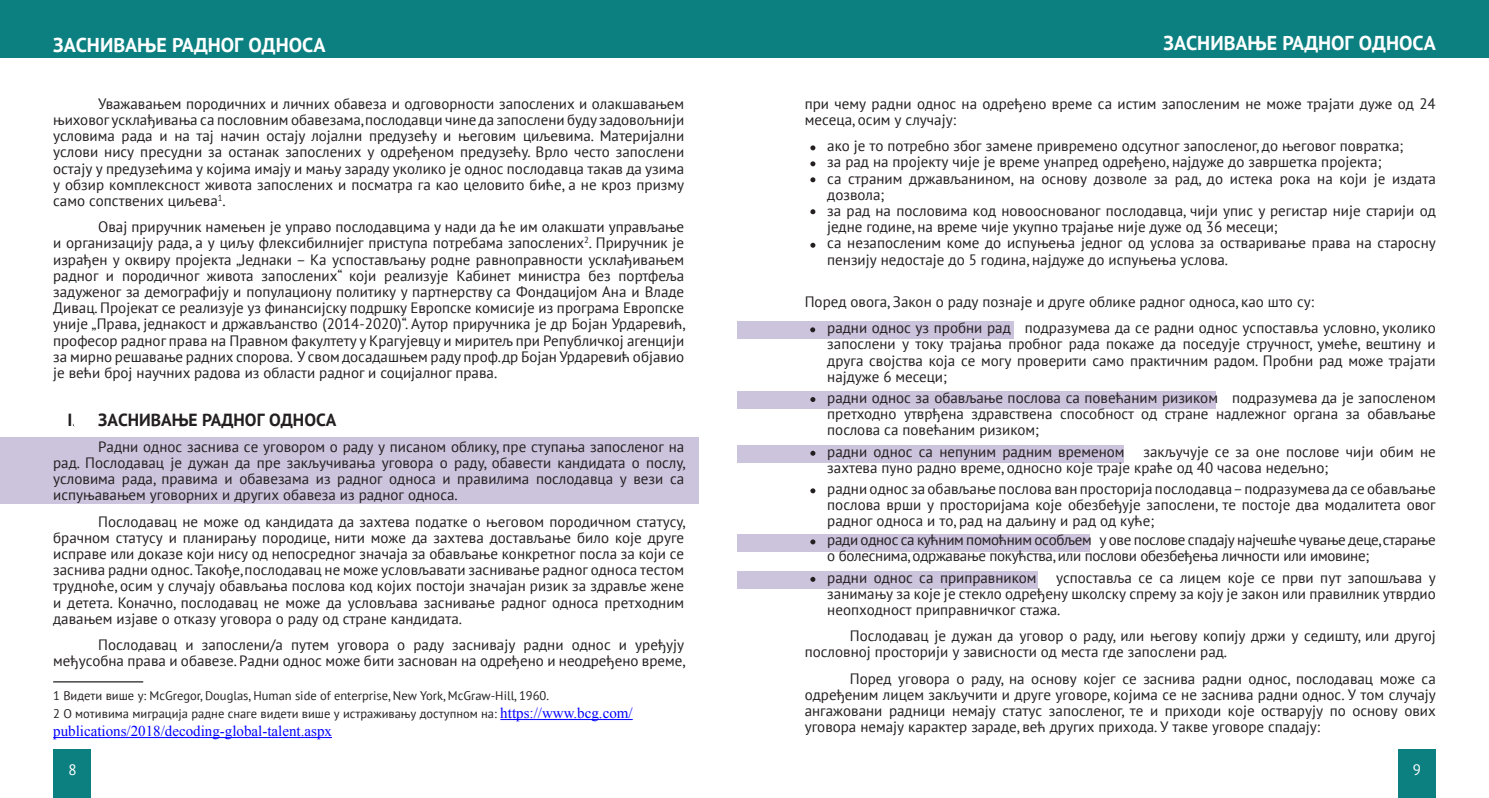
<style>
.page{position:relative;width:1489px;height:798px;background:#fff}
.page>*{position:absolute;margin:0;border:0;box-sizing:border-box;transform-origin:0 0}
.t1{font:700 20px "PT Sans";color:#fff}
.t2{font:700 17.5px "PT Sans";color:#231f20}
.t3{font:15px/16.1px "PT Sans";color:#231f20;text-align:justify}
.t4{font:15px/16.1px "PT Sans";letter-spacing:-.02em;color:#231f20}
.t5{font:15px "Times New Roman";color:#00f}
.t6{font:15px "PT Sans";color:#fff}
.t7{font:12.5px/18px "PT Sans";color:#231f20}
.s1{font-family:"Times New Roman";font-size:15px;color:#00f}
.s2{font-family:"Times New Roman"}
</style>
<div class="page">
<div style="left:0;top:0;width:744px;height:58px;background:#0c8081"></div>
<div style="left:744px;top:0;width:744px;height:58px;background:#0c8081"></div>
<div style="left:53px;top:748px;width:38px;height:49px;background:#0c8081"></div>
<div style="left:1397px;top:748px;width:38px;height:49px;background:#0c8081"></div>
<div style="left:0;top:437px;width:698px;height:67px;background:#ccc3dc"></div>
<hr style="left:53px;top:681px;width:90px;height:1px;background:#231f20">
<hr style="left:500px;top:719px;width:132px;height:1px;background:#00f">
<hr style="left:53px;top:737px;width:279px;height:1px;background:#00f">
<div style="left:737px;top:321px;width:276px;height:18px;background:#ccc3dc"></div>
<div style="left:737px;top:391px;width:478px;height:17px;background:#ccc3dc"></div>
<div style="left:737px;top:445px;width:386px;height:17px;background:#ccc3dc"></div>
<div style="left:737px;top:534px;width:352px;height:18px;background:#ccc3dc"></div>
<div style="left:737px;top:571px;width:300px;height:17px;background:#ccc3dc"></div>
<svg style="left:810px;top:145px;width:5px;height:5px"></svg>
<svg style="left:810px;top:161px;width:5px;height:5px"></svg>
<svg style="left:810px;top:177px;width:5px;height:5px"></svg>
<svg style="left:810px;top:327px;width:5px;height:5px"></svg>
<svg style="left:810px;top:397px;width:5px;height:5px"></svg>
<svg style="left:810px;top:450px;width:5px;height:5px"></svg>
<svg style="left:810px;top:488px;width:5px;height:5px"></svg>
<svg style="left:810px;top:539px;width:5px;height:5px"></svg>
<svg style="left:810px;top:576px;width:5px;height:5px"></svg>
<svg style="left:810px;top:209px;width:5px;height:5px"></svg>
<svg style="left:810px;top:243px;width:5px;height:4px"></svg>
<h1 class="t1" style="left:53px;top:32px;width:274px">ЗАСНИВАЊЕ РАДНОГ ОДНОСА</h1>
<p class="t3" style="left:53px;top:95px;width:632px;text-indent:45px">Уважавањем породичних и личних обавеза и одговорности запослених и олакшавањем њиховог усклађивања са пословним обавезама, послодавци чине да запослени буду задовољнији условима рада и на тај начин остају лојални предузећу и његовим циљевима. Материјални услови нису пресудни за останак запослених у одређеном предузећу. Врло често запослени остају у предузећима у којима имају и мању зараду уколико је однос послодавца такав да узима у обзир комплексност живота запослених и посматра га као целовито биће, а не кроз призму само сопствених циљева<sup>1</sup>.</p>
<p class="t3" style="left:53px;top:218px;width:633px;text-indent:45px">Овај приручник намењен је управо послодавцима у нади да ће им олакшати управљање и организацију рада, а у циљу флексибилнијег приступа потребама запослених<sup>2</sup>. Приручник је израђен у оквиру пројекта „Једнаки – Ка успостављању родне равноправности усклађивањем радног и породичног живота запослених“ који реализује Кабинет министра без портфеља задуженог за демографију и популациону политику у партнерству са Фондацијом Ана и Владе Дивац. Пројекат се реализује уз финансијску подршку Европске комисије из програма Европске уније „Права, једнакост и држављанство (2014-2020)“. Аутор приручника је др Бојан Урдаревић, професор радног права на Правном факултету у Крагујевцу и миритељ при Републичкој агенцији за мирно решавање радних спорова. У свом досадашњем раду проф. др Бојан Урдаревић објавио је већи број научних радова из области радног и социјалног права.</p>
<p class="t2" style="left:68px;top:407px;width:270px">I. ЗАСНИВАЊЕ РАДНОГ ОДНОСА</p>
<p class="t3" style="left:53px;top:438px;width:633px;text-indent:45px">Радни однос заснива се уговором о раду у писаном облику, пре ступања запосленог на рад. Послодавац je дужан да пре закључивања уговора о раду, обавести кандидата о послу, условима рада, правима и обавезама из радног односа и правилима послодавца у вези са испуњавањем уговорних и других обавеза из радног односа.</p>
<p class="t3" style="left:53px;top:513px;width:633px;text-indent:45px">Послодавац не може од кандидата да захтева податке о његовом породичном статусу, брачном статусу и планирању породице, нити може да захтева достављање било које друге исправе или доказе који нису од непосредног значаја за обављање конкретног посла за који се заснива радни однос. Такође, послодавац не може условљавати заснивање радног односа тестом трудноће, осим у случају обављања послова код којих постоји значајан ризик за здравље жене и детета. Коначно, послодавац не може да условљава заснивање радног односа претходним давањем изјаве о отказу уговора о раду од стране кандидата.</p>
<p class="t3" style="left:53px;top:636px;width:633px;text-align:right">Послодавац и запослени/a путем уговора о раду заснивају радни однос и уређују међусобна права и обавезе. Радни однос може бити заснован на одређено и неодређено време,</p>
<p class="t7" style="left:53px;top:686px;width:581px">1 Видети више у: McGregor, Douglas, Human side of enterprise, New York, McGraw-Hill, 1960.<br>2 O мотивима миграција радне снаге видети више у истраживању доступном на: <span class="s1">https://www.bcg.com/</span></p>
<p class="t5" style="left:53px;top:720px;width:280px">publications/2018/decoding-global-talent.aspx</p>
<h1 class="t1" style="left:1163px;top:30px;width:274px">ЗАСНИВАЊЕ РАДНОГ ОДНОСА</h1>
<p class="t3" style="left:804px;top:95px;width:632px">при чему радни однос на одређено време са истим запосленим не може трајати дуже од 24 месеца, осим у случају:</p>
<p class="t3" style="left:810px;top:137px;width:594px"><span class="s2">-</span> ако је то потребно због замене привремено одсутног запосленог, до његовог повратка;</p>
<p class="t3" style="left:810px;top:154px;width:572px"><span class="s2">-</span> за рад на пројекту чије је време унапред одређено, најдуже до завршетка пројекта;</p>
<p class="t3" style="left:827px;top:170px;width:610px;text-indent:-17px"><span class="s2">-</span> са страним држављанином, на основу дозволе за рад, до истека рока на који је издата дозвола;</p>
<p class="t3" style="left:827px;top:202px;width:610px;text-indent:-17px"><span class="s2">-</span> за рад на пословима код новооснованог послодавца, чији упис у регистар није старији од једне године, на време чије укупно трајање није дуже од 36 месеци;</p>
<p class="t3" style="left:827px;top:234px;width:610px;text-indent:-17px"><span class="s2">-</span> са незапосленим коме до испуњења једног од услова за остваривање права на старосну пензију недостаје до 5 година, најдуже до испуњења услова.</p>
<p class="t3" style="left:804px;top:293px;width:511px">Поред овога, Закон о раду познаје и друге облике радног односа, као што су:</p>
<p class="t3" style="left:827px;top:319px;width:610px;text-indent:-17px"><span class="s2">-</span> радни однос уз пробни рад подразумева да се радни однос успоставља условно, уколико запослени у току трајања пробног рада покаже да поседује стручност, умеће, вештину и друга својства која се могу проверити само практичним радом. Пробни рад може трајати најдуже 6 месеци;</p>
<p class="t3" style="left:827px;top:389px;width:610px;text-indent:-17px"><span class="s2">-</span> радни однос за обављање послова са повећаним ризиком подразумева да је запосленом претходно утврђена здравствена способност од стране надлежног органа за обављање послова са повећаним ризиком;</p>
<p class="t3" style="left:810px;top:443px;width:316px"><span class="s2">-</span> радни однос са непуним радним временом</p>
<p class="t3" style="left:827px;top:443px;width:610px;text-indent:316px">закључује се за оне послове чији обим не захтева пуно радно време, односно које траје краће од 40 часова недељно;</p>
<p class="t3" style="left:827px;top:480px;width:610px;text-indent:-17px"><span class="s2">-</span> радни однос за обављање послова ван просторија послодавца – подразумева да се обављање послова врши у просторијама које обезбеђује запослени, те постоје два модалитета овог радног односа и то, рад на даљину и рад од куће;</p>
<p class="t4" style="left:827px;top:531px;width:610px;text-indent:-17px"><span class="s2">-</span> ради однос са кућним помоћним особљем у ове послове спадају најчешће чување деце, старање о болеснима, одржавање покућства, или послови обезбеђења личности или имовине;</p>
<p class="t3" style="left:810px;top:568px;width:228px"><span class="s2">-</span> радни однос са приправником</p>
<p class="t3" style="left:827px;top:568px;width:610px;text-indent:229px">успоставља се са лицем које се први пут запошљава у занимању за које је стекло одређену школску спрему за коју је закон или правилник утврдио неопходност приправничког стажа.</p>
<p class="t3" style="left:804px;top:627px;width:632px;text-indent:45px">Послодавац је дужан да уговор о раду, или његову копију држи у седишту, или другој пословној просторији у зависности од места где запослени рад.</p>
<p class="t3" style="left:804px;top:669px;width:632px;text-indent:45px">Поред уговора о раду, на основу којег се заснива радни однос, послодавац може са одређеним лицем закључити и друге уговоре, којима се не заснива радни однос. У том случају ангажовани радници немају статус запосленог, те и приходи које остварују по основу ових уговора немају карактер зараде, већ других прихода. У такве уговоре спадају:</p>
<p class="t6" style="left:69px;top:760px;width:10px">8</p>
<p class="t6" style="left:1412px;top:760px;width:10px">9</p>
</div>
